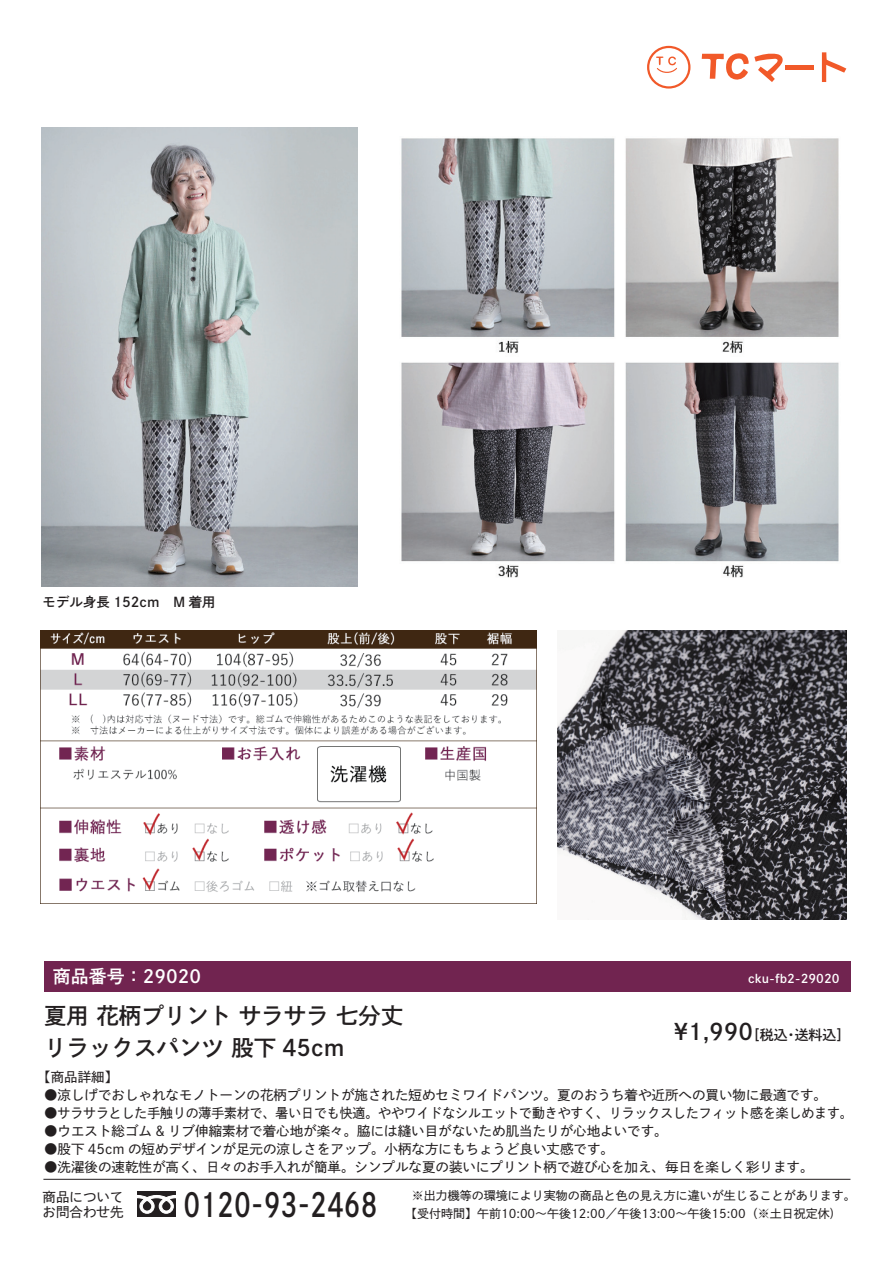
<style>
.page{position:relative;width:893px;height:1263px;background:#fff}
.page>*{position:absolute;margin:0;border:0;box-sizing:border-box;transform-origin:0 0}
.t1{font:32.55px "DNP Shuei Go Kin Std B";color:#231f20;scale:.8 1}
.t2{font:22.5px/31.5px "DNP Shuei Go Kin Std B";color:#231f20}
.t3{font:18px "DNP Shuei Go Kin Std B";color:#fff}
.t4{font:13.95px "DNP Shuei Go Kin Std B";color:#231f20}
.t5{font:13.5px/15px "DNP Shuei Go Kin Std M";color:#231f20}
.t6{font:13.5px "DNP Shuei Go Kin Std B";color:#231f20}
.t7{font:12px "DNP Shuei Go Kin Std M";color:#231f20}
.t8{font:12px "DNP Shuei Go Kin Std B";color:#fff}
.s1{font-size:22.5px}
</style>
<div class="page">
<img style="left:401px;top:138px;width:438px;height:440px">
<img style="left:557px;top:630px;width:289px;height:289px">
<img style="left:40px;top:630px;width:496px;height:273px">
<img style="left:41px;top:128px;width:317px;height:458px">
<div style="left:44px;top:961px;width:806px;height:31px;background:#712450"></div>
<div style="left:137px;top:1191px;width:39px;height:26px;background:#231f20"></div>
<svg style="left:137px;top:1195px;width:39px;height:19px"></svg>
<hr style="left:43px;top:1179px;width:807px;height:1px;background:#231f20">
<svg style="left:822px;top:52px;width:24px;height:30px"></svg>
<svg style="left:702px;top:53px;width:81px;height:29px"></svg>
<div style="left:785px;top:65px;width:28px;height:5px;background:#f15929"></div>
<svg style="left:647px;top:46px;width:43px;height:43px"></svg>
<div style="left:649px;top:48px;width:39px;height:38px;background:#fff;border-radius:50%"></div>
<svg style="left:656px;top:56px;width:21px;height:17px"></svg>
<p class="t6" style="left:43px;top:592px;width:175px">モデル身長 152cm　M 着用</p>
<h3 class="t3" style="left:53px;top:964px;width:150px">商品番号：29020</h3>
<p class="t8" style="left:748px;top:970px;width:93px">cku-fb2-29020</p>
<h2 class="t2" style="left:44px;top:1000px;width:361px">夏用 花柄プリント サラサラ 七分丈リラックスパンツ 股下 45cm</h2>
<p class="t4" style="left:674px;top:1025px;width:178px"><span class="s1">¥1,990</span>［税込・送料込］</p>
<p class="t5" style="left:37px;top:1070px;width:82px">【商品詳細】</p>
<p class="t5" style="left:44px;top:1088px;width:784px">●涼しげでおしゃれなモノトーンの花柄プリントが施された短めセミワイドパンツ。夏のおうち着や近所への買い物に最適です。</p>
<p class="t5" style="left:44px;top:1106px;width:810px">●サラサラとした手触りの薄手素材で、暑い日でも快適。ややワイドなシルエットで動きやすく、リラックスしたフィット感を楽しめます。</p>
<p class="t5" style="left:44px;top:1124px;width:625px">●ウエスト総ゴム &amp; リブ伸縮素材で着心地が楽々。脇には縫い目がないため肌当たりが心地よいです。</p>
<p class="t5" style="left:44px;top:1142px;width:572px">●股下 45cm の短めデザインが足元の涼しさをアップ。小柄な方にもちょうど良い丈感です。</p>
<p class="t5" style="left:44px;top:1160px;width:771px">●洗濯後の速乾性が高く、日々のお手入れが簡単。シンプルな夏の装いにプリント柄で遊び心を加え、毎日を楽しく彩ります。</p>
<p class="t7" style="left:411px;top:1205px;width:436px">【受付時間】午前10:00～午後12:00／午後13:00～午後15:00（※土日祝定休)　</p>
<p class="t7" style="left:412px;top:1188px;width:445px">※出力機等の環境により実物の商品と色の見え方に違いが生じることがあります。</p>
<p class="t5" style="left:43px;top:1189px;width:82px">商品についてお問合わせ先</p>
<h1 class="t1" style="left:184px;top:1182px;width:244px">0120-93-2468</h1>
</div>
